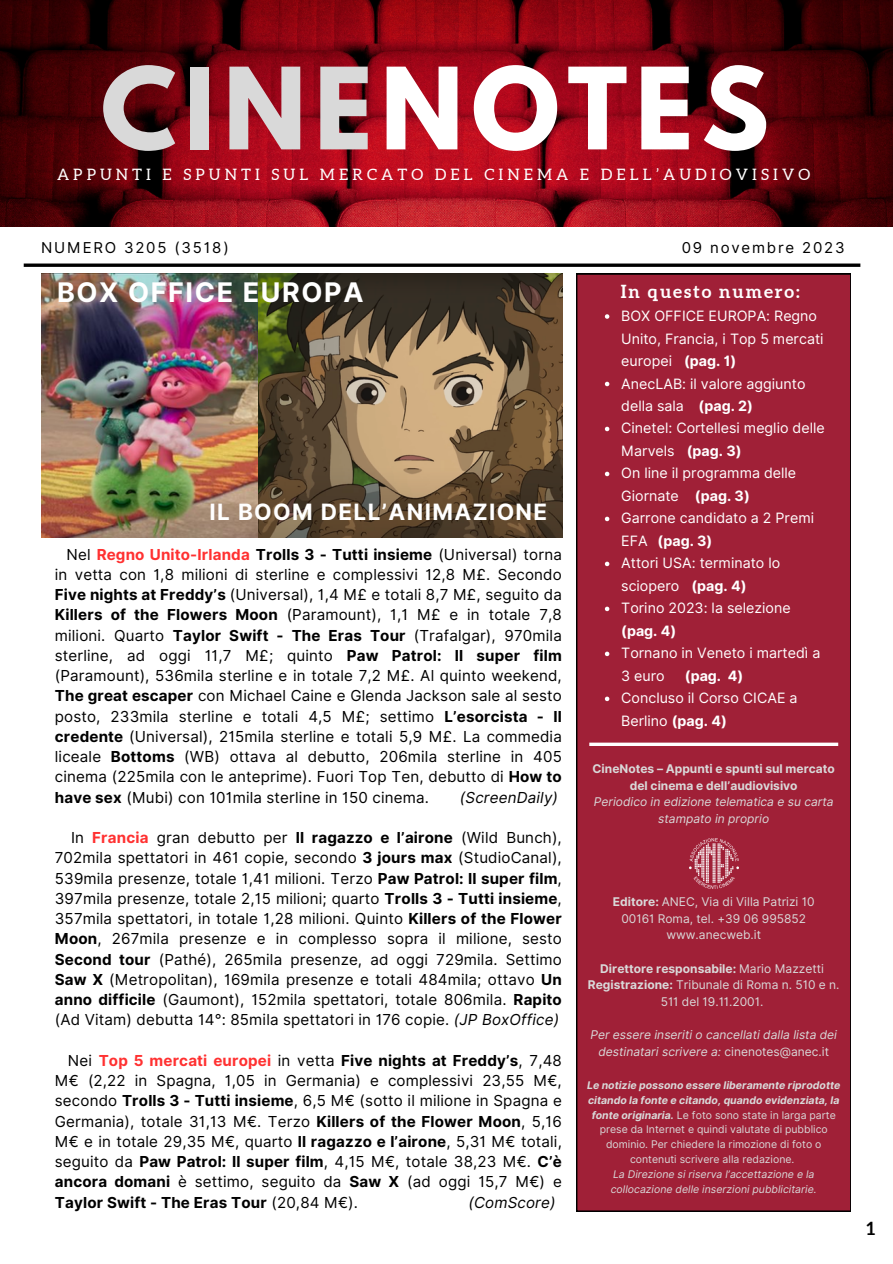
<style>
.page{position:relative;width:893px;height:1264px;background:#fff}
.page>*{position:absolute;margin:0;border:0;box-sizing:border-box;transform-origin:0 0}
.t1{font:700 100.35px "League Spartan";letter-spacing:.08em;color:#fff}
.t2{font:700 27px "Inter";letter-spacing:.06em;color:#fff}
.t3{font:700 22.5px "Inter";letter-spacing:.06em;color:#fff}
.t4{font:700 18px "Aleo";letter-spacing:.105em;color:#fff}
.t5{font:700 18px "Aleo";color:#000}
.t6{font:15.75px "Aleo";letter-spacing:.26em;color:#fff}
.t7{font:15.15px/20.2px "Inter";letter-spacing:.01em;color:#000;text-align:justify}
.t8{font:italic 15.15px "Inter";letter-spacing:.01em;color:#000}
.t9{font:15px "Inter";letter-spacing:.12em;color:#000}
.t10{font:14.25px/22.5px "Inter";color:#fff}
.t11{font:700 14.25px "Inter";color:#fff}
.t12{font:italic 12px/16.6px "Inter";color:#d9d9d9;text-align:center}
.t13{font:12px/16.6px "Inter";color:#d9d9d9;text-align:center}
.t14{font:700 12px/16.6px "Inter";color:#d9d9d9;text-align:center}
.t15{font:10.5px/14.9px "Inter";color:#d9d9d9;text-align:center}
.t16{font:italic 10.5px/14.9px "Inter";color:#d9d9d9}
.s1{color:#d9d9d9}
.s2{font-weight:700;color:#ff3131}
.s3{font-weight:700}
.s4{font-style:italic}
.s5{font-weight:400}
.s6{font-style:normal}
.s7{font-weight:700;font-style:italic}
</style>
<div class="page">
<div style="left:576px;top:274px;width:274px;height:937px;background:#a02037"></div>
<svg style="left:24px;top:263px;width:836px;height:4px;background:#272727"></svg>
<svg style="left:589px;top:742px;width:249px;height:4px"></svg>
<img style="left:689px;top:838px;width:49px;height:50px">
<img style="left:0;top:0;width:892px;height:226px">
<img style="left:41px;top:274px;width:218px;height:264px">
<img style="left:259px;top:274px;width:303px;height:264px">
<svg style="left:605px;top:314px;width:4px;height:5px"></svg>
<svg style="left:605px;top:382px;width:4px;height:4px"></svg>
<svg style="left:605px;top:427px;width:4px;height:4px"></svg>
<svg style="left:605px;top:471px;width:4px;height:5px"></svg>
<svg style="left:605px;top:516px;width:4px;height:5px"></svg>
<svg style="left:605px;top:561px;width:4px;height:5px"></svg>
<svg style="left:605px;top:606px;width:4px;height:5px"></svg>
<svg style="left:605px;top:651px;width:4px;height:5px"></svg>
<svg style="left:605px;top:696px;width:4px;height:5px"></svg>
<p class="t1" style="left:101px;top:59px;width:669px"><span class="s1">CINE</span>NOTES</p>
<p class="t6" style="left:57px;top:165px;width:754px">APPUNTI E SPUNTI SUL MERCATO DEL CINEMA E DELL’AUDIOVISIVO</p>
<p class="t9" style="left:41px;top:238px;width:189px">NUMERO 3205 (3518)</p>
<p class="t9" style="left:681px;top:238px;width:164px">09 novembre 2023</p>
<p class="t2" style="left:57px;top:276px;width:308px">BOX OFFICE EUROPA</p>
<p class="t4" style="left:620px;top:281px;width:180px">In questo numero:</p>
<p class="t3" style="left:210px;top:498px;width:339px">IL BOOM DELL’ANIMAZIONE</p>
<p class="t7" style="left:55px;top:544px;width:508px;text-indent:12px">Nel <span class="s2">Regno Unito-Irlanda</span> <span class="s3">Trolls 3 - Tutti insieme</span> (Universal) torna in vetta con 1,8 milioni di sterline e complessivi 12,8 M£. Secondo <span class="s3">Five nights at Freddy’s</span> (Universal), 1,4 M£ e totali 8,7 M£, seguito da <span class="s3">Killers of the Flowers Moon</span> (Paramount), 1,1 M£ e in totale 7,8 milioni. Quarto <span class="s3">Taylor Swift - The Eras Tour</span> (Trafalgar), 970mila sterline, ad oggi 11,7 M£; quinto <span class="s3">Paw Patrol: Il super film </span>(Paramount), 536mila sterline e in totale 7,2 M£. Al quinto weekend, <span class="s3">The great escaper</span> con Michael Caine e Glenda Jackson sale al sesto posto, 233mila sterline e totali 4,5 M£; settimo <span class="s3">L’esorcista - Il credente</span> (Universal), 215mila sterline e totali 5,9 M£. La commedia liceale <span class="s3">Bottoms</span> (WB) ottava al debutto, 206mila sterline in 405 cinema (225mila con le anteprime). Fuori Top Ten, debutto di <span class="s3">How to have sex</span> (Mubi) con 101mila sterline in 150 cinema.</p>
<p class="t8" style="left:460px;top:788px;width:100px">(ScreenDaily)</p>
<p class="t7" style="left:55px;top:827px;width:508px;text-indent:16px">In <span class="s2">Francia</span> gran debutto per <span class="s3">Il ragazzo e l’airone</span> (Wild Bunch), 702mila spettatori in 461 copie, secondo <span class="s3">3 jours max</span> (StudioCanal), 539mila presenze, totale 1,41 milioni. Terzo <span class="s3">Paw Patrol: Il super film</span>, 397mila presenze, totale 2,15 milioni; quarto <span class="s3">Trolls 3 - Tutti insieme</span>, 357mila spettatori, in totale 1,28 milioni. Quinto <span class="s3">Killers of the Flower Moon</span>, 267mila presenze e in complesso sopra il milione, sesto <span class="s3">Second tour</span> (Pathé), 265mila presenze, ad oggi 729mila. Settimo <span class="s3">Saw X</span> (Metropolitan), 169mila presenze e totali 484mila; ottavo <span class="s3">Un anno difficile</span> (Gaumont), 152mila spettatori, totale 806mila. <span class="s3">Rapito </span>(Ad Vitam) debutta 14°: 85mila spettatori in 176 copie. <span class="s4">(JP BoxOffice)</span></p>
<p class="t7" style="left:55px;top:1050px;width:508px;text-indent:13px">Nei <span class="s2">Top 5 mercati europei</span> in vetta <span class="s3">Five nights at Freddy’s</span>, 7,48<br>M€ (2,22 in Spagna, 1,05 in Germania) e complessivi 23,55 M€, secondo <span class="s3">Trolls 3 - Tutti insieme</span>, 6,5 M€ (sotto il milione in Spagna e Germania), totale 31,13 M€. Terzo <span class="s3">Killers of the Flower Moon</span>, 5,16<br>M€ e in totale 29,35 M€, quarto <span class="s3">Il ragazzo e l’airone</span>, 5,31 M€ totali, seguito da <span class="s3">Paw Patrol: Il super film</span>, 4,15 M€, totale 38,23 M€. <span class="s3">C’è ancora domani</span> è settimo, seguito da <span class="s3">Saw X</span> (ad oggi 15,7 M€) e <span class="s3">Taylor Swift - The Eras Tour</span> (20,84 M€).</p>
<p class="t8" style="left:468px;top:1192px;width:89px">(ComScore)</p>
<p class="t10" style="left:621px;top:304px;width:204px">BOX OFFICE EUROPA: Regno<br>Unito, Francia, i Top 5 mercati europei <span class="s3">(pag. 1)</span></p>
<p class="t10" style="left:621px;top:372px;width:186px">AnecLAB: il valore aggiunto della sala <span class="s3">(pag. 2)</span></p>
<p class="t10" style="left:621px;top:417px;width:205px">Cinetel: Cortellesi meglio delle<br>Marvels <span class="s3">(pag. 3)</span></p>
<p class="t10" style="left:621px;top:462px;width:176px">On line il programma delle<br>Giornate <span class="s3">(pag. 3)</span></p>
<p class="t10" style="left:621px;top:507px;width:194px">Garrone candidato a 2 Premi<br>EFA <span class="s3">(pag. 3)</span></p>
<p class="t10" style="left:621px;top:552px;width:160px">Attori USA: terminato lo sciopero <span class="s3">(pag. 4)</span></p>
<p class="t10" style="left:621px;top:597px;width:171px">Torino 2023: la selezione <span class="s3">(pag. 4)</span></p>
<p class="t10" style="left:621px;top:642px;width:201px">Tornano in Veneto i martedì a<br>3 euro</p>
<p class="t11" style="left:684px;top:667px;width:60px">(pag. 4)</p>
<p class="t10" style="left:621px;top:687px;width:178px">Concluso il Corso CICAE a<br>Berlino <span class="s3">(pag. 4)</span></p>
<p class="t14" style="left:592px;top:760px;width:244px">CineNotes – Appunti e spunti sul mercato del cinema e dell’audiovisivo</p>
<p class="t12" style="left:594px;top:793px;width:241px">Periodico in edizione telematica e su carta stampato in proprio</p>
<p class="t13" style="left:612px;top:893px;width:203px"><span class="s3">Editore:</span> ANEC, Via di Villa Patrizi 10</p>
<p class="t13" style="left:621px;top:910px;width:186px">00161 Roma, tel. +39 06 995852</p>
<p class="t13" style="left:666px;top:926px;width:96px">www.anecweb.it</p>
<p class="t14" style="left:600px;top:959px;width:225px">Direttore responsabile: <span class="s5">Mario Mazzetti</span></p>
<p class="t13" style="left:588px;top:976px;width:253px"><span class="s3">Registrazione:</span> Tribunale di Roma n. 510 e n.<br>511 del 19.11.2001.</p>
<p class="t12" style="left:590px;top:1026px;width:248px">Per essere inseriti o cancellati dalla lista dei destinatari scrivere a: <span class="s6">cinenotes@anec.it</span></p>
<p class="t15" style="left:587px;top:1077px;width:255px"><span class="s7">Le notizie possono essere liberamente riprodotte citando la fonte e citando, quando evidenziata, la fonte originaria.</span> Le foto sono state in larga parte prese da Internet e quindi valutate di pubblico dominio. Per chiedere la rimozione di foto o contenuti scrivere alla redazione.</p>
<p class="t16" style="left:610px;top:1166px;width:207px">La Direzione si riserva l’accettazione e la collocazione delle inserzioni pubblicitarie.</p>
<p class="t5" style="left:866px;top:1217px;width:10px">1</p>
</div>
